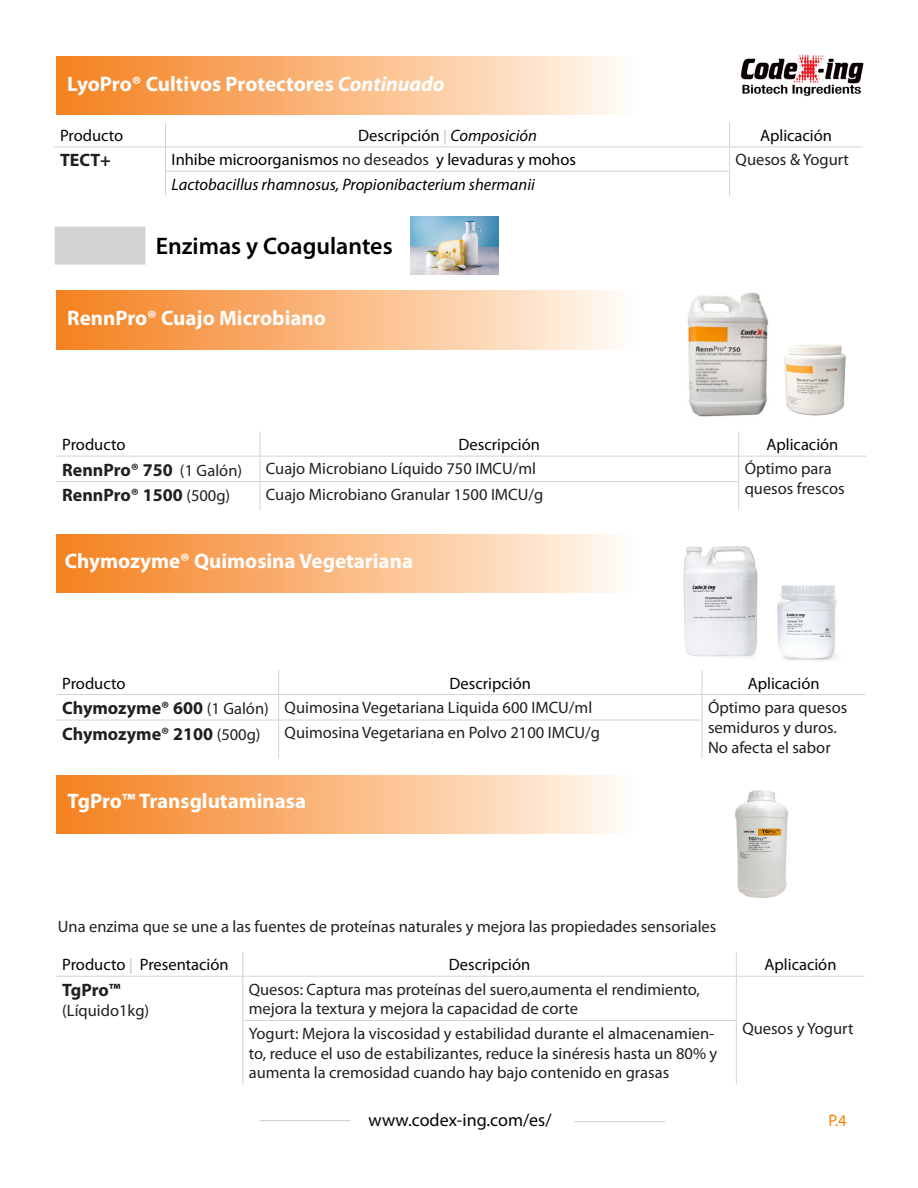
<style>
.page{position:relative;width:918px;height:1188px;background:#fff}
.page>*{position:absolute;margin:0;border:0;box-sizing:border-box;transform-origin:0 0}
.t1{font:600 24px "Myriad Pro";color:#000}
.t2{font:700 21px "Myriad Pro";color:#fff}
.t3{font:700 18px "Myriad Pro";color:#231f20}
.t4{font:18px "Myriad Pro";color:#040503}
.t5{font:16.5px/19.8px "Myriad Pro";color:#231f20}
.t6{font:16.5px "Myriad Pro";color:#040503}
.t7{font:italic 16.5px "Myriad Pro";color:#000}
.t8{font:16.5px "Myriad Pro";color:#000}
.t9{font:16.5px "Myriad Pro";color:#f98102}
.s1{font-style:italic}
.s2{font-weight:700;font-size:15px;color:#d3d3d3}
.s3{color:#231f20}
.s4{font-weight:400;font-size:16.5px}
</style>
<div class="page">
<hr style="left:260px;top:1120px;width:91px;height:1px;background:#d3d3d3">
<hr style="left:574px;top:1121px;width:91px;height:1px;background:#d3d3d3">
<img style="left:740px;top:54px;width:124px;height:42px">
<div style="left:56px;top:291px;width:578px;height:58px;background:linear-gradient(to right,#f57e1b,#fff9f2)"></div>
<hr style="left:56px;top:456px;width:204px;height:1px;background:#d3d3d3">
<hr style="left:260px;top:456px;width:479px;height:1px;background:#d3d3d3">
<hr style="left:739px;top:456px;width:127px;height:1px;background:#d3d3d3">
<hr style="left:56px;top:481px;width:204px;height:1px;background:#d3d3d3">
<hr style="left:260px;top:481px;width:479px;height:1px;background:#d3d3d3">
<svg style="left:260px;top:432px;width:1px;height:78px"></svg>
<svg style="left:738px;top:432px;width:1px;height:78px"></svg>
<img style="left:687px;top:292px;width:82px;height:125px">
<img style="left:784px;top:345px;width:62px;height:71px">
<img style="left:411px;top:216px;width:88px;height:59px">
<div style="left:56px;top:534px;width:578px;height:59px;background:linear-gradient(to right,#f57e1b,#fff9f2)"></div>
<hr style="left:56px;top:694px;width:223px;height:1px;background:#d3d3d3">
<hr style="left:279px;top:694px;width:423px;height:1px;background:#d3d3d3">
<svg style="left:278px;top:670px;width:1px;height:50px"></svg>
<hr style="left:702px;top:694px;width:163px;height:1px;background:#d3d3d3">
<svg style="left:702px;top:670px;width:1px;height:50px"></svg>
<hr style="left:56px;top:720px;width:223px;height:1px;background:#d3d3d3">
<hr style="left:279px;top:720px;width:423px;height:1px;background:#d3d3d3">
<hr style="left:278px;top:720px;width:1px;height:39px;background:#d3d3d3">
<hr style="left:702px;top:720px;width:1px;height:39px;background:#d3d3d3">
<img style="left:683px;top:546px;width:75px;height:112px">
<img style="left:777px;top:585px;width:60px;height:76px">
<div style="left:55px;top:227px;width:90px;height:38px;background:#d3d3d3;border:2px solid #d3d3d3"></div>
<hr style="left:54px;top:147px;width:112px;height:1px;background:#d3d3d3">
<hr style="left:166px;top:147px;width:564px;height:1px;background:#d3d3d3">
<hr style="left:730px;top:147px;width:132px;height:1px;background:#d3d3d3">
<hr style="left:165px;top:171px;width:565px;height:1px;background:#d3d3d3">
<svg style="left:165px;top:123px;width:1px;height:73px"></svg>
<svg style="left:729px;top:123px;width:1px;height:73px"></svg>
<div style="left:56px;top:56px;width:578px;height:59px;background:linear-gradient(to right,#f57e1b,#fff9f2)"></div>
<img style="left:735px;top:790px;width:53px;height:108px">
<div style="left:56px;top:776px;width:578px;height:58px;background:linear-gradient(to right,#f57e1b,#fff9f2)"></div>
<svg style="left:242px;top:952px;width:1px;height:24px"></svg>
<svg style="left:736px;top:952px;width:1px;height:24px"></svg>
<hr style="left:56px;top:976px;width:187px;height:1px;background:#d3d3d3">
<hr style="left:243px;top:976px;width:493px;height:1px;background:#d3d3d3">
<hr style="left:242px;top:977px;width:1px;height:43px;background:#d3d3d3">
<hr style="left:736px;top:976px;width:129px;height:1px;background:#d3d3d3">
<hr style="left:736px;top:977px;width:1px;height:43px;background:#d3d3d3">
<hr style="left:242px;top:1020px;width:495px;height:1px;background:#d3d3d3">
<hr style="left:242px;top:1021px;width:1px;height:63px;background:#d3d3d3">
<hr style="left:736px;top:1021px;width:1px;height:63px;background:#d3d3d3">
<p class="t2" style="left:67px;top:70px;width:379px">LyoPro® Cultivos Protectores <span class="s1">Continuado</span></p>
<p class="t6" style="left:60px;top:125px;width:65px">Producto</p>
<p class="t6" style="left:358px;top:125px;width:180px">Descripción <span class="s2">|</span> <span class="s1">Composición</span></p>
<p class="t6" style="left:760px;top:125px;width:74px">Aplicación</p>
<p class="t3" style="left:60px;top:149px;width:53px">TECT+</p>
<p class="t8" style="left:172px;top:150px;width:406px">Inhibe microorganismos <span class="s3">no deseados</span> y levaduras y mohos</p>
<p class="t5" style="left:736px;top:150px;width:115px">Quesos &amp; Yogurt</p>
<p class="t7" style="left:172px;top:174px;width:365px">Lactobacillus rhamnosus, Propionibacterium shermanii</p>
<p class="t1" style="left:156px;top:231px;width:239px">Enzimas y Coagulantes</p>
<p class="t2" style="left:67px;top:305px;width:260px">RennPro® Cuajo Microbiano</p>
<p class="t6" style="left:62px;top:434px;width:65px">Producto</p>
<p class="t6" style="left:459px;top:434px;width:83px">Descripción</p>
<p class="t6" style="left:766px;top:434px;width:74px">Aplicación</p>
<p class="t3" style="left:62px;top:458px;width:181px">RennPro® 750 <span class="s4">(1 Galón)</span></p>
<p class="t5" style="left:266px;top:459px;width:272px">Cuajo Microbiano Líquido 750 IMCU/ml</p>
<p class="t5" style="left:745px;top:459px;width:102px">Óptimo para quesos frescos</p>
<p class="t3" style="left:62px;top:483px;width:170px">RennPro® 1500 <span class="s4">(500g)</span></p>
<p class="t5" style="left:266px;top:484px;width:279px">Cuajo Microbiano Granular 1500 IMCU/g</p>
<p class="t2" style="left:65px;top:547px;width:350px">Chymozyme® Quimosina Vegetariana</p>
<p class="t6" style="left:62px;top:673px;width:65px">Producto</p>
<p class="t6" style="left:450px;top:673px;width:83px">Descripción</p>
<p class="t6" style="left:748px;top:673px;width:74px">Aplicación</p>
<p class="t3" style="left:62px;top:696px;width:208px">Chymozyme® 600 <span class="s4">(1 Galón)</span></p>
<p class="t5" style="left:285px;top:697px;width:309px">Quimosina Vegetariana Liquida 600 IMCU/ml</p>
<p class="t5" style="left:708px;top:697px;width:141px">Óptimo para quesos semiduros y duros.<br>No afecta el sabor</p>
<p class="t3" style="left:62px;top:722px;width:200px">Chymozyme® 2100 <span class="s4">(500g)</span></p>
<p class="t5" style="left:285px;top:723px;width:317px">Quimosina Vegetariana en Polvo 2100 IMCU/g</p>
<p class="t2" style="left:68px;top:787px;width:240px">TgPro™ Transglutaminasa</p>
<p class="t5" style="left:58px;top:917px;width:660px">Una enzima que se une a las fuentes de proteínas naturales y mejora las propiedades sensoriales</p>
<p class="t6" style="left:62px;top:955px;width:168px">Producto <span class="s2">|</span> Presentación</p>
<p class="t6" style="left:449px;top:955px;width:83px">Descripción</p>
<p class="t6" style="left:765px;top:955px;width:74px">Aplicación</p>
<p class="t3" style="left:62px;top:978px;width:60px">TgPro™</p>
<p class="t5" style="left:62px;top:1000px;width:89px">(Líquido1kg)</p>
<p class="t5" style="left:249px;top:979px;width:453px">Quesos: Captura mas proteínas del suero,aumenta el rendimiento,</p>
<p class="t5" style="left:249px;top:999px;width:331px">mejora la textura y mejora la capacidad de corte</p>
<p class="t5" style="left:249px;top:1023px;width:470px">Yogurt: Mejora la viscosidad y estabilidad durante el almacenamien&shy;to, reduce el uso de estabilizantes, reduce la sinéresis hasta un 80% y aumenta la cremosidad cuando hay bajo contenido en grasas</p>
<p class="t4" style="left:369px;top:1109px;width:184px">www.codex-ing.com/es/</p>
<p class="t5" style="left:742px;top:1019px;width:113px">Quesos y Yogurt</p>
<p class="t9" style="left:828px;top:1110px;width:20px">P.4</p>
</div>
